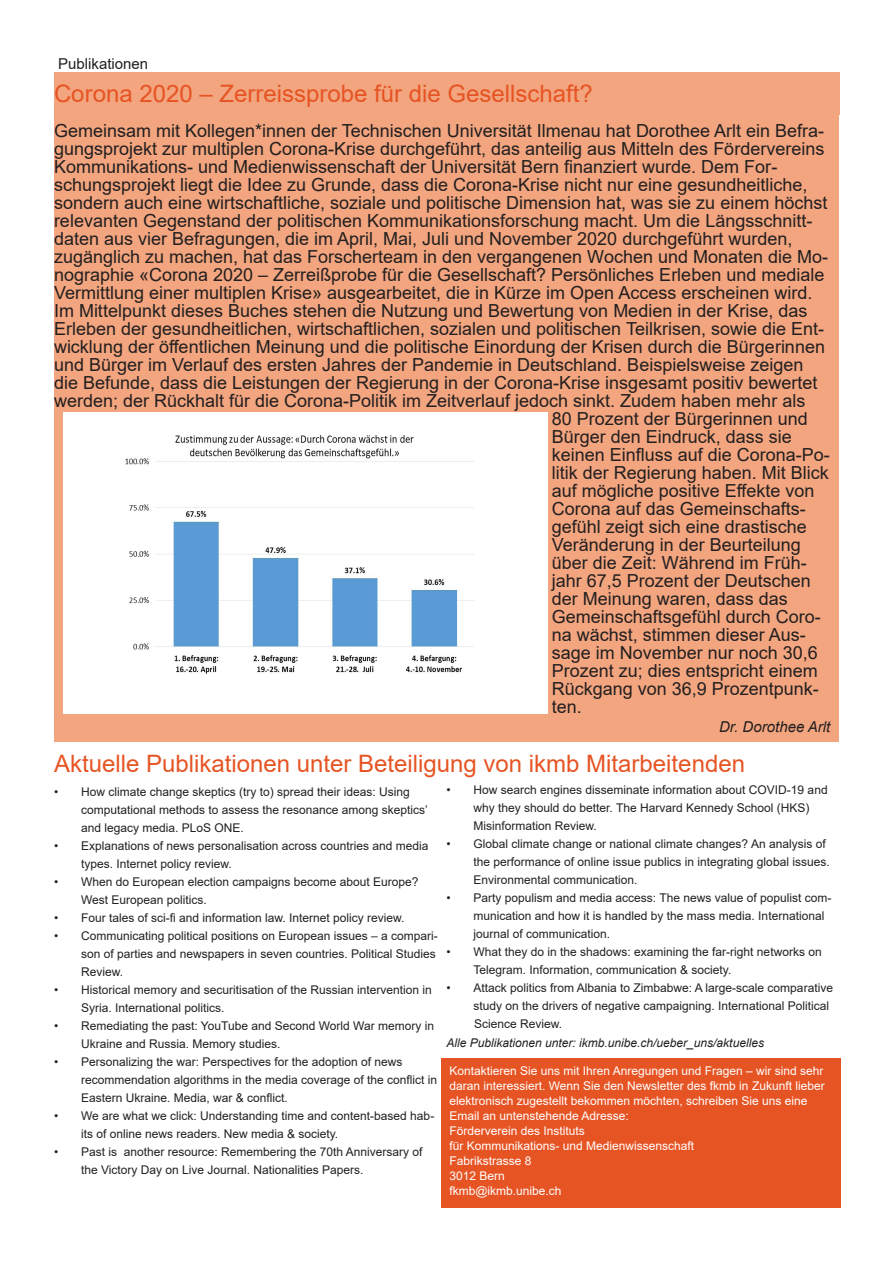
<style>
.page{position:relative;width:893px;height:1263px;background:#fff}
.page>*{position:absolute;margin:0;border:0;box-sizing:border-box;transform-origin:0 0}
.Titel_Artikel_rot{font:24px "Arial";color:#e75424}
.Fliesstext_Artikel{font:18px "Arial";color:#231f20}
.Autor{font:italic 15px "Arial";color:#231f20}
.Info_generell{font:15px "Arial";color:#231f20}
.t1{font:12px/18px "Arial";color:#231f20}
.Info_generell-2{font:12px/15px "Arial";color:#fff}
.URL-Verweis{font:italic 12px "Arial";color:#231f20}
</style>
<div class="page">
<div style="left:54px;top:115px;width:785px;height:627px;background:#f2a57e"></div>
<div style="left:441px;top:1058px;width:400px;height:149px;background:#e75424"></div>
<div style="left:54px;top:72px;width:785px;height:43px;background:#f2a57e"></div>
<img style="left:64px;top:412px;width:483px;height:301px">
<p class="Info_generell" style="left:58px;top:54px;width:92px">Publikationen</p>
<p class="Titel_Artikel_rot" style="left:54px;top:77px;width:540px">Corona 2020 – Zerreissprobe für die Gesellschaft?</p>
<p class="Fliesstext_Artikel" style="left:54px;top:118px;width:772px">Gemeinsam mit Kollegen*innen der Technischen Universität Ilmenau hat Dorothee Arlt ein Befra-</p>
<p class="Fliesstext_Artikel" style="left:54px;top:136px;width:772px">gungsprojekt zur multiplen Corona-Krise durchgeführt, das anteilig aus Mitteln des Fördervereins</p>
<p class="Fliesstext_Artikel" style="left:54px;top:154px;width:725px">Kommunikations- und Medienwissenschaft der Universität Bern finanziert wurde. Dem For-</p>
<p class="Fliesstext_Artikel" style="left:54px;top:172px;width:755px">schungsprojekt liegt die Idee zu Grunde, dass die Corona-Krise nicht nur eine gesundheitliche,</p>
<p class="Fliesstext_Artikel" style="left:54px;top:190px;width:775px">sondern auch eine wirtschaftliche, soziale und politische Dimension hat, was sie zu einem höchst</p>
<p class="Fliesstext_Artikel" style="left:54px;top:208px;width:760px">relevanten Gegenstand der politischen Kommunikationsforschung macht. Um die Längsschnitt-</p>
<p class="Fliesstext_Artikel" style="left:54px;top:226px;width:740px">daten aus vier Befragungen, die im April, Mai, Juli und November 2020 durchgeführt wurden,</p>
<p class="Fliesstext_Artikel" style="left:54px;top:244px;width:776px">zugänglich zu machen, hat das Forscherteam in den vergangenen Wochen und Monaten die Mo-</p>
<p class="Fliesstext_Artikel" style="left:54px;top:262px;width:772px">nographie «Corona 2020 – Zerreißprobe für die Gesellschaft? Persönliches Erleben und mediale</p>
<p class="Fliesstext_Artikel" style="left:54px;top:280px;width:760px">Vermittlung einer multiplen Krise» ausgearbeitet, die in Kürze im Open Access erscheinen wird.</p>
<p class="Fliesstext_Artikel" style="left:54px;top:298px;width:755px">Im Mittelpunkt dieses Buches stehen die Nutzung und Bewertung von Medien in der Krise, das</p>
<p class="Fliesstext_Artikel" style="left:54px;top:316px;width:772px">Erleben der gesundheitlichen, wirtschaftlichen, sozialen und politischen Teilkrisen, sowie die Ent-</p>
<p class="Fliesstext_Artikel" style="left:54px;top:334px;width:772px">wicklung der öffentlichen Meinung und die politische Einordung der Krisen durch die Bürgerinnen</p>
<p class="Fliesstext_Artikel" style="left:54px;top:352px;width:751px">und Bürger im Verlauf des ersten Jahres der Pandemie in Deutschland. Beispielsweise zeigen</p>
<p class="Fliesstext_Artikel" style="left:54px;top:370px;width:765px">die Befunde, dass die Leistungen der Regierung in der Corona-Krise insgesamt positiv bewertet</p>
<p class="Fliesstext_Artikel" style="left:54px;top:388px;width:753px">werden; der Rückhalt für die Corona-Politik im Zeitverlauf jedoch sinkt. Zudem haben mehr als</p>
<p class="Fliesstext_Artikel" style="left:552px;top:406px;width:258px">80 Prozent der Bürgerinnen und</p>
<p class="Fliesstext_Artikel" style="left:552px;top:424px;width:242px">Bürger den Eindruck, dass sie</p>
<p class="Fliesstext_Artikel" style="left:552px;top:442px;width:280px">keinen Einfluss auf die Corona-Po-</p>
<p class="Fliesstext_Artikel" style="left:552px;top:460px;width:279px">litik der Regierung haben. Mit Blick</p>
<p class="Fliesstext_Artikel" style="left:552px;top:478px;width:264px">auf mögliche positive Effekte von</p>
<p class="Fliesstext_Artikel" style="left:552px;top:496px;width:256px">Corona auf das Gemeinschafts-</p>
<p class="Fliesstext_Artikel" style="left:552px;top:514px;width:257px">gefühl zeigt sich eine drastische</p>
<p class="Fliesstext_Artikel" style="left:552px;top:532px;width:251px">Veränderung in der Beurteilung</p>
<p class="Fliesstext_Artikel" style="left:552px;top:550px;width:257px">über die Zeit: Während im Früh-</p>
<p class="Fliesstext_Artikel" style="left:552px;top:568px;width:261px">jahr 67,5 Prozent der Deutschen</p>
<p class="Fliesstext_Artikel" style="left:552px;top:586px;width:238px">der Meinung waren, dass das</p>
<p class="Fliesstext_Artikel" style="left:552px;top:604px;width:271px">Gemeinschaftsgefühl durch Coro-</p>
<p class="Fliesstext_Artikel" style="left:552px;top:622px;width:256px">na wächst, stimmen dieser Aus-</p>
<p class="Fliesstext_Artikel" style="left:552px;top:640px;width:268px">sage im November nur noch 30,6</p>
<p class="Fliesstext_Artikel" style="left:552px;top:658px;width:268px">Prozent zu; dies entspricht einem</p>
<p class="Fliesstext_Artikel" style="left:552px;top:676px;width:269px">Rückgang von 36,9 Prozentpunk-</p>
<p class="Fliesstext_Artikel" style="left:552px;top:694px;width:32px">ten.</p>
<p class="Autor" style="left:719px;top:717px;width:113px">Dr. Dorothee Arlt</p>
<p class="Titel_Artikel_rot" style="left:54px;top:747px;width:692px">Aktuelle Publikationen unter Beteiligung von ikmb Mitarbeitenden</p>
<p class="t1" style="left:81px;top:782px;width:348px;text-indent:-27px">• How climate change skeptics (try to) spread their ideas: Using computational methods to assess the resonance among skeptics’ and legacy media. PLoS ONE.</p>
<p class="t1" style="left:81px;top:836px;width:349px;text-indent:-27px">• Explanations of news personalisation across countries and media types. Internet policy review.</p>
<p class="t1" style="left:81px;top:872px;width:339px;text-indent:-27px">• When do European election campaigns become about Europe?<br>West European politics.</p>
<p class="t1" style="left:54px;top:908px;width:352px">• Four tales of sci-fi and information law. Internet policy review.</p>
<p class="t1" style="left:81px;top:926px;width:358px;text-indent:-27px">• Communicating political positions on European issues – a compari&shy;son of parties and newspapers in seven countries. Political Studies<br>Review.</p>
<p class="t1" style="left:81px;top:980px;width:352px;text-indent:-27px">• Historical memory and securitisation of the Russian intervention in<br>Syria. International politics.</p>
<p class="t1" style="left:81px;top:1016px;width:355px;text-indent:-27px">• Remediating the past: YouTube and Second World War memory in<br>Ukraine and Russia. Memory studies.</p>
<p class="t1" style="left:81px;top:1052px;width:358px;text-indent:-27px">• Personalizing the war: Perspectives for the adoption of news recommendation algorithms in the media coverage of the conflict in<br>Eastern Ukraine. Media, war &amp; conflict.</p>
<p class="t1" style="left:81px;top:1106px;width:355px;text-indent:-27px">• We are what we click: Understanding time and content-based hab&shy;its of online news readers. New media &amp; society.</p>
<p class="t1" style="left:81px;top:1142px;width:343px;text-indent:-27px">• Past is another resource: Remembering the 70th Anniversary of the Victory Day on Live Journal. Nationalities Papers.</p>
<p class="t1" style="left:473px;top:780px;width:356px;text-indent:-27px">• How search engines disseminate information about COVID-19 and why they should do better. The Harvard Kennedy School (HKS)<br>Misinformation Review.</p>
<p class="t1" style="left:473px;top:834px;width:358px;text-indent:-27px">• Global climate change or national climate changes? An analysis of the performance of online issue publics in integrating global issues.<br>Environmental communication.</p>
<p class="t1" style="left:473px;top:888px;width:359px;text-indent:-27px">• Party populism and media access: The news value of populist com&shy;munication and how it is handled by the mass media. International journal of communication.</p>
<p class="t1" style="left:473px;top:942px;width:350px;text-indent:-27px">• What they do in the shadows: examining the far-right networks on<br>Telegram. Information, communication &amp; society.</p>
<p class="t1" style="left:473px;top:978px;width:361px;text-indent:-27px">• Attack politics from Albania to Zimbabwe: A large-scale comparative study on the drivers of negative campaigning. International Political<br>Science Review.</p>
<p class="URL-Verweis" style="left:446px;top:1035px;width:319px">Alle Publikationen unter: ikmb.unibe.ch/ueber_uns/aktuelles</p>
<p class="Info_generell-2" style="left:449px;top:1063px;width:377px">Kontaktieren Sie uns mit Ihren Anregungen und Fragen ‒ wir sind sehr daran interessiert. Wenn Sie den Newsletter des fkmb in Zukunft lieber elektronisch zugestellt bekommen möchten, schreiben Sie uns eine Email an untenstehende Adresse:</p>
<p class="Info_generell-2" style="left:449px;top:1123px;width:137px">Förderverein des Instituts</p>
<p class="Info_generell-2" style="left:449px;top:1138px;width:246px">für Kommunikations- und Medienwissenschaft</p>
<p class="Info_generell-2" style="left:449px;top:1153px;width:84px">Fabrikstrasse 8</p>
<p class="Info_generell-2" style="left:449px;top:1168px;width:114px">3012 Bern fkmb@ikmb.unibe.ch</p>
</div>
